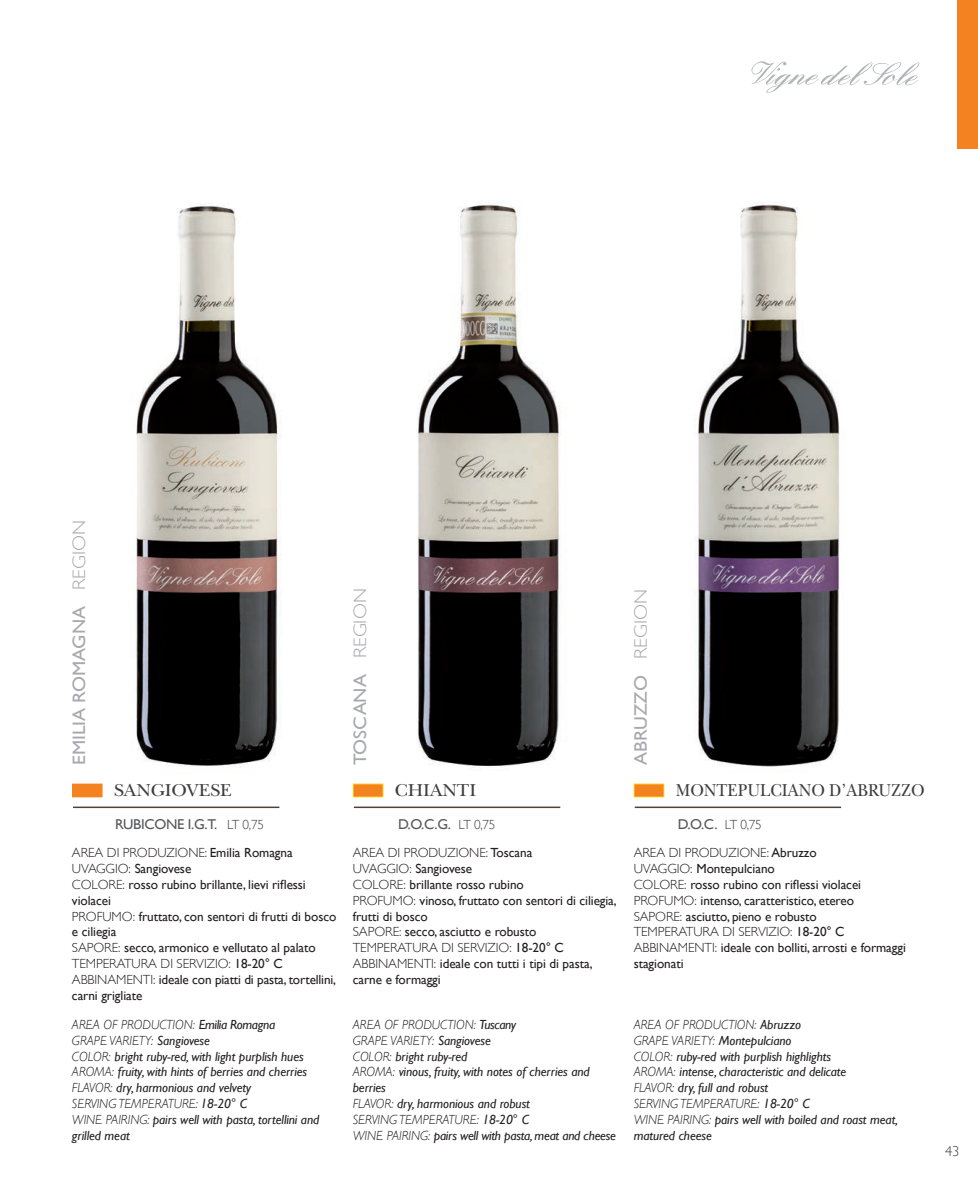
<style>
.page{position:relative;width:978px;height:1190px;background:#fff}
.page>*{position:absolute;margin:0;border:0;box-sizing:border-box;transform-origin:0 0}
.t1{font:18px "Gill Sans";color:#a8a9ad;scale:1.08 1}
.t2{font:18px "New Baskerville Std";color:#3e3e3f;scale:.92 1}
.t3{font:18px "New Baskerville Std";color:#3e3e3f;scale:1.05 1}
.t4{font:14.25px "Gill Sans";letter-spacing:-.02em;color:#57585a}
.t5{font:300 14.25px "Gill Sans";color:#3e3e3f}
.t6{font:13.2px/15.9px "Gill Sans";letter-spacing:-.005em;color:#231f20}
.t7{font:italic 13.2px/15.9px "Gill Sans";letter-spacing:-.005em;color:#231f20}
.s1{font-weight:300}
.s2{font-weight:300;font-size:13.2px;color:#3e3e3f}
</style>
<div class="page">
<svg style="left:751px;top:61px;width:168px;height:32px"></svg>
<div style="left:956px;top:0;width:21px;height:148px;background:#f58220"></div>
<div style="left:72px;top:784px;width:30px;height:13px;background:#f58220"></div>
<hr style="left:73px;top:806px;width:206px;height:2px;background:#4e4336">
<img style="left:136px;top:205px;width:145px;height:562px">
<div style="left:353px;top:784px;width:30px;height:13px;background:#f58220"></div>
<div style="left:353px;top:784px;width:30px;height:13px;border:1px solid #fec50d"></div>
<hr style="left:354px;top:806px;width:206px;height:2px;background:#4e4336">
<img style="left:417px;top:201px;width:143px;height:565px">
<div style="left:634px;top:784px;width:29px;height:13px;background:#f58220"></div>
<div style="left:634px;top:784px;width:29px;height:13px;border:1px solid #fec50d"></div>
<hr style="left:634px;top:806px;width:206px;height:2px;background:#4e4336">
<img style="left:695px;top:204px;width:145px;height:563px">
<h1 class="t1" style="left:68px;top:765px;width:228px;rotate:-90deg">EMILIA ROMAGNA <span class="s1">REGION</span></h1>
<h1 class="t3" style="left:114px;top:780px;width:114px">SANGIOVESE</h1>
<p class="t4" style="left:115px;top:816px;width:150px">RUBICONE I.G.T. <span class="s2">LT 0,75</span></p>
<p class="t6" style="left:72px;top:844px;width:266px"><span class="s1">AREA DI PRODUZIONE:</span> Emilia Romagna<br><span class="s1">UVAGGIO:</span> Sangiovese<br><span class="s1">COLORE:</span> rosso rubino brillante, lievi riflessi violacei<br><span class="s1">PROFUMO:</span> fruttato, con sentori di frutti di bosco e ciliegia<br><span class="s1">SAPORE:</span> secco, armonico e vellutato al palato<br><span class="s1">TEMPERATURA DI SERVIZIO:</span> 18-20° C<br><span class="s1">ABBINAMENTI:</span> ideale con piatti di pasta, tortellini, carni grigliate</p>
<p class="t7" style="left:72px;top:1016px;width:249px"><span class="s1">AREA OF PRODUCTION:</span> Emilia Romagna<br><span class="s1">GRAPE VARIETY:</span> Sangiovese<br><span class="s1">COLOR:</span> bright ruby-red, with light purplish hues <span class="s1">AROMA:</span> fruity, with hints of berries and cherries <span class="s1">FLAVOR:</span> dry, harmonious and velvety<br><span class="s1">SERVING TEMPERATURE:</span> 18-20° C<br><span class="s1">WINE PAIRING:</span> pairs well with pasta, tortellini and grilled meat</p>
<h1 class="t1" style="left:349px;top:765px;width:165px;rotate:-90deg">TOSCANA <span class="s1">REGION</span></h1>
<h1 class="t3" style="left:395px;top:780px;width:79px">CHIANTI</h1>
<p class="t4" style="left:398px;top:816px;width:99px">D.O.C.G. <span class="s2">LT 0,75</span></p>
<p class="t6" style="left:353px;top:844px;width:265px"><span class="s1">AREA DI PRODUZIONE:</span> Toscana<br><span class="s1">UVAGGIO:</span> Sangiovese<br><span class="s1">COLORE:</span> brillante rosso rubino<br><span class="s1">PROFUMO:</span> vinoso, fruttato con sentori di ciliegia, frutti di bosco<br><span class="s1">SAPORE:</span> secco, asciutto e robusto<br><span class="s1">TEMPERATURA DI SERVIZIO:</span> 18-20° C<br><span class="s1">ABBINAMENTI:</span> ideale con tutti i tipi di pasta, carne e formaggi</p>
<p class="t7" style="left:353px;top:1016px;width:264px"><span class="s1">AREA OF PRODUCTION:</span> Tuscany<br><span class="s1">GRAPE VARIETY:</span> Sangiovese<br><span class="s1">COLOR:</span> bright ruby-red<br><span class="s1">AROMA:</span> vinous, fruity, with notes of cherries and berries<br><span class="s1">FLAVOR:</span> dry, harmonious and robust<br><span class="s1">SERVING TEMPERATURE:</span> 18-20° C<br><span class="s1">WINE PAIRING:</span> pairs well with pasta, meat and cheese</p>
<h1 class="t1" style="left:630px;top:765px;width:164px;rotate:-90deg">ABRUZZO <span class="s1">REGION</span></h1>
<h1 class="t2" style="left:675px;top:780px;width:272px">MONTEPULCIANO D’ABRUZZO</h1>
<p class="t4" style="left:677px;top:816px;width:85px">D.O.C. <span class="s2">LT 0,75</span></p>
<p class="t6" style="left:633px;top:844px;width:274px"><span class="s1">AREA DI PRODUZIONE:</span> Abruzzo<br><span class="s1">UVAGGIO:</span> Montepulciano<br><span class="s1">COLORE:</span> rosso rubino con riflessi violacei <span class="s1">PROFUMO:</span> intenso, caratteristico, etereo <span class="s1">SAPORE:</span> asciutto, pieno e robusto<br><span class="s1">TEMPERATURA DI SERVIZIO:</span> 18-20° C <span class="s1">ABBINAMENTI:</span> ideale con bolliti, arrosti e formaggi stagionati</p>
<p class="t7" style="left:633px;top:1016px;width:266px"><span class="s1">AREA OF PRODUCTION:</span> Abruzzo<br><span class="s1">GRAPE VARIETY:</span> Montepulciano<br><span class="s1">COLOR:</span> ruby-red with purplish highlights<br><span class="s1">AROMA:</span> intense, characteristic and delicate<br><span class="s1">FLAVOR:</span> dry, full and robust<br><span class="s1">SERVING TEMPERATURE:</span> 18-20° C<br><span class="s1">WINE PAIRING:</span> pairs well with boiled and roast meat, matured cheese</p>
<p class="t5" style="left:944px;top:1143px;width:16px">43</p>
</div>
